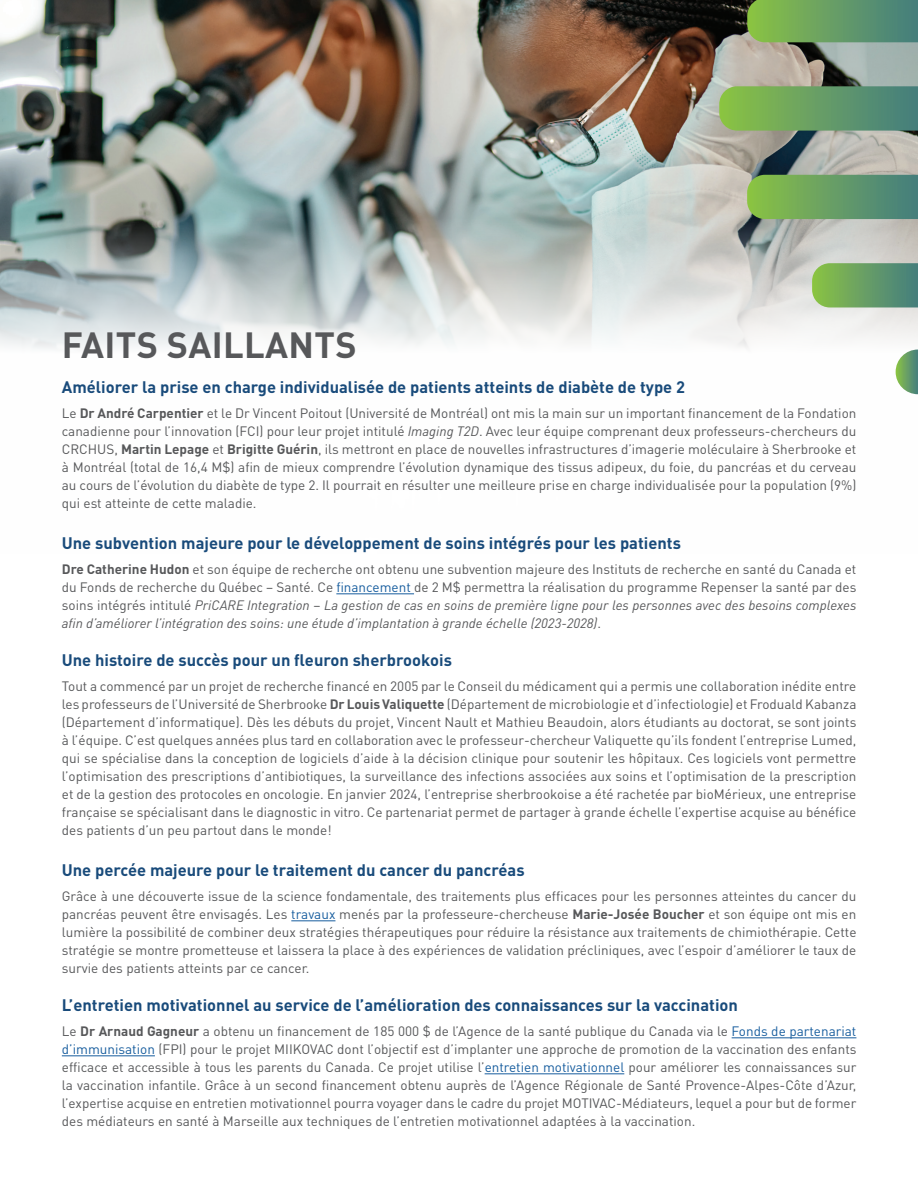
<style>
.page{position:relative;width:918px;height:1188px;background:#fff}
.page>*{position:absolute;margin:0;border:0;box-sizing:border-box;transform-origin:0 0}
.t1{font:700 36px "DIN Pro";letter-spacing:.01em;color:#57585a}
.t2{font:700 16.5px "DIN Pro";color:#194b7b}
.t3{font:13.5px/18px "DIN Pro";color:#57585a;text-align:justify}
.t4{font:italic 13.5px/18px "DIN";color:#57585a}
.s1{font-weight:700}
.s2{font-family:"DIN";font-style:italic}
.s3{color:#175d9e}
.s4{font-family:"DIN Pro";font-style:normal}
</style>
<div class="page">
<img style="left:0;top:0;width:918px;height:395px">
<svg style="left:896px;top:350px;width:22px;height:44px"></svg>
<svg style="left:747px;top:0;width:171px;height:42px;background:#679d63"></svg>
<svg style="left:812px;top:263px;width:106px;height:44px;background:#6aa067"></svg>
<svg style="left:747px;top:175px;width:171px;height:44px;background:#679e63"></svg>
<svg style="left:719px;top:86px;width:199px;height:45px;background:#689e64"></svg>
<hr style="left:336px;top:593px;width:78px;height:1px;background:#175d9e">
<hr style="left:291px;top:920px;width:44px;height:1px;background:#175d9e">
<hr style="left:732px;top:1037px;width:124px;height:1px;background:#175d9e">
<hr style="left:62px;top:1055px;width:93px;height:1px;background:#175d9e">
<hr style="left:485px;top:1073px;width:139px;height:1px;background:#175d9e">
<h1 class="t1" style="left:62px;top:320px;width:296px">FAITS SAILLANTS</h1>
<p class="t2" style="left:62px;top:376px;width:625px">Améliorer la prise en charge individualisée de patients atteints de diabète de type 2</p>
<p class="t3" style="left:62px;top:404px;width:796px">Le <span class="s1">Dr André Carpentier</span> et le Dr Vincent Poitout (Université de Montréal) ont mis la main sur un important financement de la Fondation canadienne pour l’innovation (FCI) pour leur projet intitulé <span class="s2">Imaging T2D</span>. Avec leur équipe comprenant deux professeurs-chercheurs du CRCHUS, <span class="s1">Martin Lepage</span> et <span class="s1">Brigitte Guérin</span>, ils mettront en place de nouvelles infrastructures d’imagerie moléculaire à Sherbrooke et à Montréal (total de 16,4 M$) afin de mieux comprendre l’évolution dynamique des tissus adipeux, du foie, du pancréas et du cerveau au cours de l’évolution du diabète de type 2. Il pourrait en résulter une meilleure prise en charge individualisée pour la population (9%) qui est atteinte de cette maladie.</p>
<p class="t2" style="left:62px;top:532px;width:621px">Une subvention majeure pour le développement de soins intégrés pour les patients</p>
<p class="t3" style="left:62px;top:560px;width:796px"><span class="s1">Dre Catherine Hudon</span> et son équipe de recherche ont obtenu une subvention majeure des Instituts de recherche en santé du Canada et du Fonds de recherche du Québec – Santé. Ce <span class="s3">financement</span> de 2 M$ permettra la réalisation du programme Repenser la santé par des</p>
<p class="t4" style="left:62px;top:596px;width:796px"><span class="s4">soins intégrés intitulé</span> PriCARE Integration <span class="s4">–</span> La gestion de cas en soins de première ligne pour les personnes avec des besoins complexes afin d’améliorer l’intégration des soins: une étude d’implantation à grande échelle (2023-2028)<span class="s4">.</span></p>
<p class="t2" style="left:62px;top:649px;width:392px">Une histoire de succès pour un fleuron sherbrookois</p>
<p class="t3" style="left:62px;top:677px;width:796px">Tout a commencé par un projet de recherche financé en 2005 par le Conseil du médicament qui a permis une collaboration inédite entre les professeurs de l’Université de Sherbrooke <span class="s1">Dr Louis Valiquette</span> (Département de microbiologie et d’infectiologie) et Froduald Kabanza (Département d’informatique). Dès les débuts du projet, Vincent Nault et Mathieu Beaudoin, alors étudiants au doctorat, se sont joints à l’équipe. C’est quelques années plus tard en collaboration avec le professeur-chercheur Valiquette qu’ils fondent l’entreprise Lumed, qui se spécialise dans la conception de logiciels d’aide à la décision clinique pour soutenir les hôpitaux. Ces logiciels vont permettre l’optimisation des prescriptions d’antibiotiques, la surveillance des infections associées aux soins et l’optimisation de la prescription et de la gestion des protocoles en oncologie. En janvier 2024, l’entreprise sherbrookoise a été rachetée par bioMérieux, une entreprise française se spécialisant dans le diagnostic in vitro. Ce partenariat permet de partager à grande échelle l’expertise acquise au bénéfice des patients d’un peu partout dans le monde!</p>
<p class="t2" style="left:62px;top:859px;width:464px">Une percée majeure pour le traitement du cancer du pancréas</p>
<p class="t3" style="left:62px;top:887px;width:796px">Grâce à une découverte issue de la science fondamentale, des traitements plus efficaces pour les personnes atteintes du cancer du pancréas peuvent être envisagés. Les <span class="s3">travaux</span> menés par la professeure-chercheuse <span class="s1">Marie-Josée Boucher</span> et son équipe ont mis en lumière la possibilité de combiner deux stratégies thérapeutiques pour réduire la résistance aux traitements de chimiothérapie. Cette stratégie se montre prometteuse et laissera la place à des expériences de validation précliniques, avec l’espoir d’améliorer le taux de survie des patients atteints par ce cancer.</p>
<p class="t2" style="left:62px;top:994px;width:678px">L’entretien motivationnel au service de l’amélioration des connaissances sur la vaccination</p>
<p class="t3" style="left:62px;top:1022px;width:796px">Le <span class="s1">Dr Arnaud Gagneur</span> a obtenu un financement de 185 000 $ de l’Agence de la santé publique du Canada via le <span class="s3">Fonds de partenariat d’immunisation</span> (FPI) pour le projet MIIKOVAC dont l’objectif est d’implanter une approche de promotion de la vaccination des enfants efficace et accessible à tous les parents du Canada. Ce projet utilise l’<span class="s3">entretien motivationnel</span> pour améliorer les connaissances sur la vaccination infantile. Grâce à un second financement obtenu auprès de l’Agence Régionale de Santé Provence-Alpes-Côte d’Azur, l’expertise acquise en entretien motivationnel pourra voyager dans le cadre du projet MOTIVAC-Médiateurs, lequel a pour but de former des médiateurs en santé à Marseille aux techniques de l’entretien motivationnel adaptées à la vaccination.</p>
</div>
